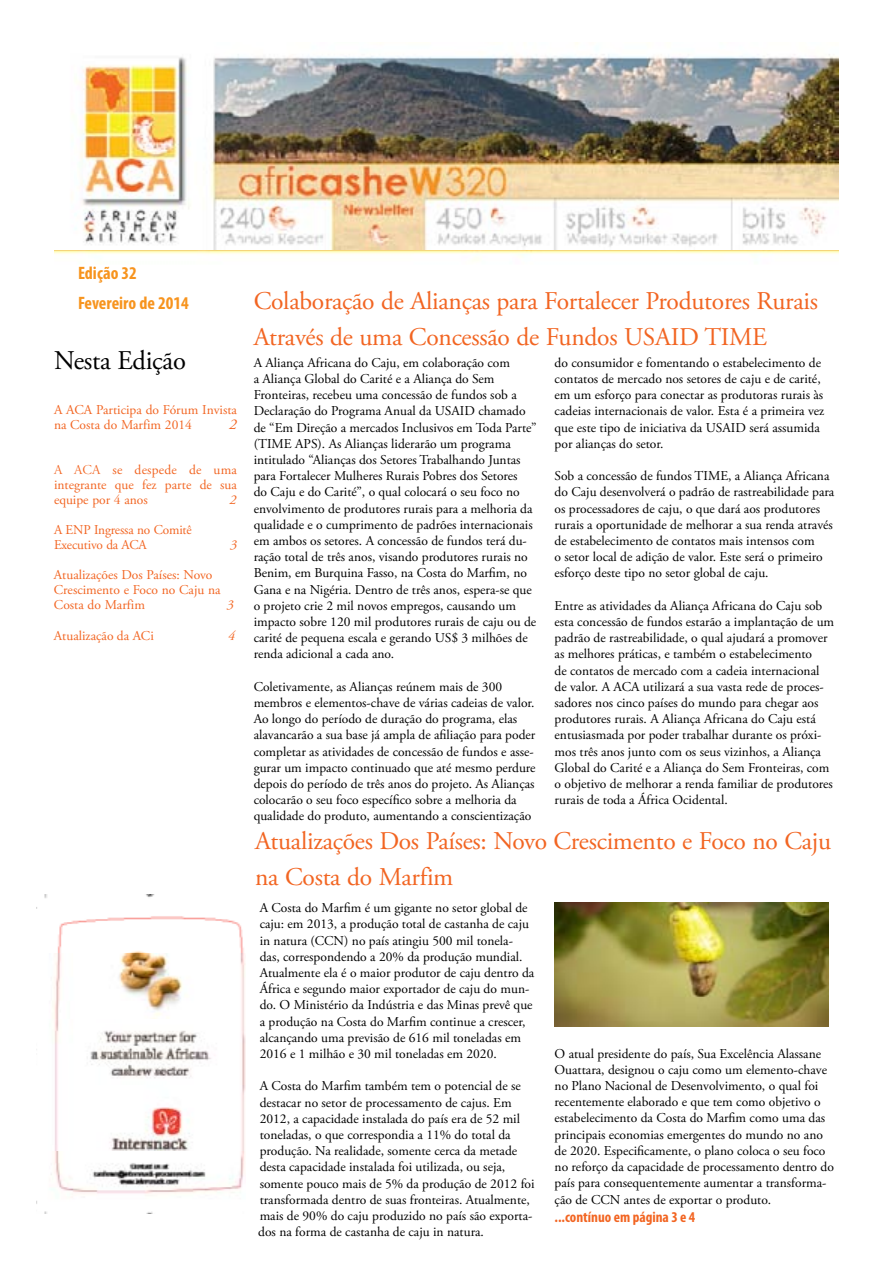
<style>
.page{position:relative;width:893px;height:1263px;background:#fff}
.page>*{position:absolute;margin:0;border:0;box-sizing:border-box;transform-origin:0 0}
.t1{font:27px "Adobe Garamond Pro";letter-spacing:-.01em;color:#000}
.t2{font:25.5px/36px "Adobe Garamond Pro";letter-spacing:-.01em;color:#f26522}
.t3{font:700 condensed 18px/30px "Myriad Pro";color:#f7941e}
.t4{font:700 condensed 15px "Myriad Pro";color:#f26522}
.t5{font:italic 15px "Adobe Garamond Pro";color:#f26522}
.t6{font:13.5px/16.2px "Adobe Garamond Pro";color:#000}
.t7{font:13.5px/15px "Adobe Garamond Pro";color:#f26522}
.t8{font:italic 13.5px "Adobe Garamond Pro";color:#f26522}
</style>
<div class="page">
<img style="left:36px;top:894px;width:210px;height:320px">
<img style="left:70px;top:43px;width:769px;height:206px">
<img style="left:555px;top:902px;width:273px;height:124px">
<h3 class="t3" style="left:78px;top:258px;width:112px">Edição 32<br>Fevereiro de 2014</h3>
<h1 class="t1" style="left:54px;top:344px;width:133px">Nesta Edição</h1>
<p class="t7" style="left:54px;top:403px;width:185px">A ACA Participa do Fórum Invista na Costa do Marfim 2014</p>
<p class="t5" style="left:229px;top:415px;width:9px">2</p>
<p class="t7" style="left:54px;top:463px;width:185px;text-align:justify">A ACA se despede de uma integrante que fez parte de sua equipe por 4 anos</p>
<p class="t8" style="left:230px;top:492px;width:8px">2</p>
<p class="t7" style="left:54px;top:523px;width:139px">A ENP Ingressa no Comitê<br>Executivo da ACA</p>
<p class="t8" style="left:230px;top:537px;width:8px">3</p>
<p class="t7" style="left:54px;top:568px;width:168px">Atualizações Dos Países: Novo<br>Crescimento e Foco no Caju na<br>Costa do Marfim</p>
<p class="t8" style="left:227px;top:597px;width:8px">3</p>
<p class="t7" style="left:54px;top:628px;width:101px">Atualização da ACi</p>
<p class="t8" style="left:228px;top:627px;width:8px">4</p>
<h2 class="t2" style="left:254px;top:284px;width:566px">Colaboração de Alianças para Fortalecer Produtores Rurais<br>Através de uma Concessão de Fundos USAID TIME</h2>
<p class="t6" style="left:254px;top:355px;width:284px">A Aliança Africana do Caju, em colaboração com<br>a Aliança Global do Carité e a Aliança do Sem Fronteiras, recebeu uma concessão de fundos sob a Declaração do Programa Anual da USAID chamado de “Em Direção a mercados Inclusivos em Toda Parte” (TIME APS). As Alianças liderarão um programa intitulado “Alianças dos Setores Trabalhando Juntas para Fortalecer Mulheres Rurais Pobres dos Setores<br>do Caju e do Carité”, o qual colocará o seu foco no envolvimento de produtores rurais para a melhoria da qualidade e o cumprimento de padrões internacionais em ambos os setores. A concessão de fundos terá du&shy;ração total de três anos, visando produtores rurais no Benim, em Burquina Fasso, na Costa do Marfim, no Gana e na Nigéria. Dentro de três anos, espera-se que o projeto crie 2 mil novos empregos, causando um impacto sobre 120 mil produtores rurais de caju ou de carité de pequena escala e gerando US$ 3 milhões de renda adicional a cada ano.</p>
<p class="t6" style="left:254px;top:679px;width:283px">Coletivamente, as Alianças reúnem mais de 300 membros e elementos-chave de várias cadeias de valor.<br>Ao longo do período de duração do programa, elas alavancarão a sua base já ampla de afiliação para poder completar as atividades de concessão de fundos e asse&shy;gurar um impacto continuado que até mesmo perdure depois do período de três anos do projeto. As Alianças colocarão o seu foco específico sobre a melhoria da qualidade do produto, aumentando a conscientização</p>
<p class="t6" style="left:555px;top:355px;width:271px">do consumidor e fomentando o estabelecimento de contatos de mercado nos setores de caju e de carité, em um esforço para conectar as produtoras rurais às cadeias internacionais de valor. Esta é a primeira vez que este tipo de iniciativa da USAID será assumida por alianças do setor.</p>
<p class="t6" style="left:555px;top:468px;width:281px">Sob a concessão de fundos TIME, a Aliança Africana do Caju desenvolverá o padrão de rastreabilidade para os processadores de caju, o que dará aos produtores rurais a oportunidade de melhorar a sua renda através de estabelecimento de contatos mais intensos com<br>o setor local de adição de valor. Este será o primeiro esforço deste tipo no setor global de caju.</p>
<p class="t6" style="left:555px;top:598px;width:281px">Entre as atividades da Aliança Africana do Caju sob esta concessão de fundos estarão a implantação de um padrão de rastreabilidade, o qual ajudará a promover as melhores práticas, e também o estabelecimento<br>de contatos de mercado com a cadeia internacional de valor. A ACA utilizará a sua vasta rede de proces&shy;sadores nos cinco países do mundo para chegar aos produtores rurais. A Aliança Africana do Caju está entusiasmada por poder trabalhar durante os próxi&shy;mos três anos junto com os seus vizinhos, a Aliança Global do Carité e a Aliança do Sem Fronteiras, com o objetivo de melhorar a renda familiar de produtores rurais de toda a África Ocidental.</p>
<h2 class="t2" style="left:255px;top:824px;width:577px">Atualizações Dos Países: Novo Crescimento e Foco no Caju na Costa do Marfim</h2>
<p class="t6" style="left:260px;top:900px;width:276px">A Costa do Marfim é um gigante no setor global de caju: em 2013, a produção total de castanha de caju in natura (CCN) no país atingiu 500 mil tonela&shy;das, correspondendo a 20% da produção mundial.<br>Atualmente ela é o maior produtor de caju dentro da África e segundo maior exportador de caju do mun&shy;do. O Ministério da Indústria e das Minas prevê que a produção na Costa do Marfim continue a crescer, alcançando uma previsão de 616 mil toneladas em 2016 e 1 milhão e 30 mil toneladas em 2020.</p>
<p class="t6" style="left:258px;top:1078px;width:278px">A Costa do Marfim também tem o potencial de se destacar no setor de processamento de cajus. Em 2012, a capacidade instalada do país era de 52 mil toneladas, o que correspondia a 11% do total da produção. Na realidade, somente cerca da metade desta capacidade instalada foi utilizada, ou seja, somente pouco mais de 5% da produção de 2012 foi transformada dentro de suas fronteiras. Atualmente, mais de 90% do caju produzido no país são exporta&shy;dos na forma de castanha de caju in natura.</p>
<p class="t6" style="left:555px;top:1046px;width:281px">O atual presidente do país, Sua Excelência Alassane Ouattara, designou o caju como um elemento-chave no Plano Nacional de Desenvolvimento, o qual foi recentemente elaborado e que tem como objetivo o estabelecimento da Costa do Marfim como uma das principais economias emergentes do mundo no ano de 2020. Especificamente, o plano coloca o seu foco no reforço da capacidade de processamento dentro do país para consequentemente aumentar a transforma&shy;ção de CCN antes de exportar o produto.</p>
<p class="t4" style="left:555px;top:1207px;width:142px">...contínuo em página 3 e 4</p>
</div>
